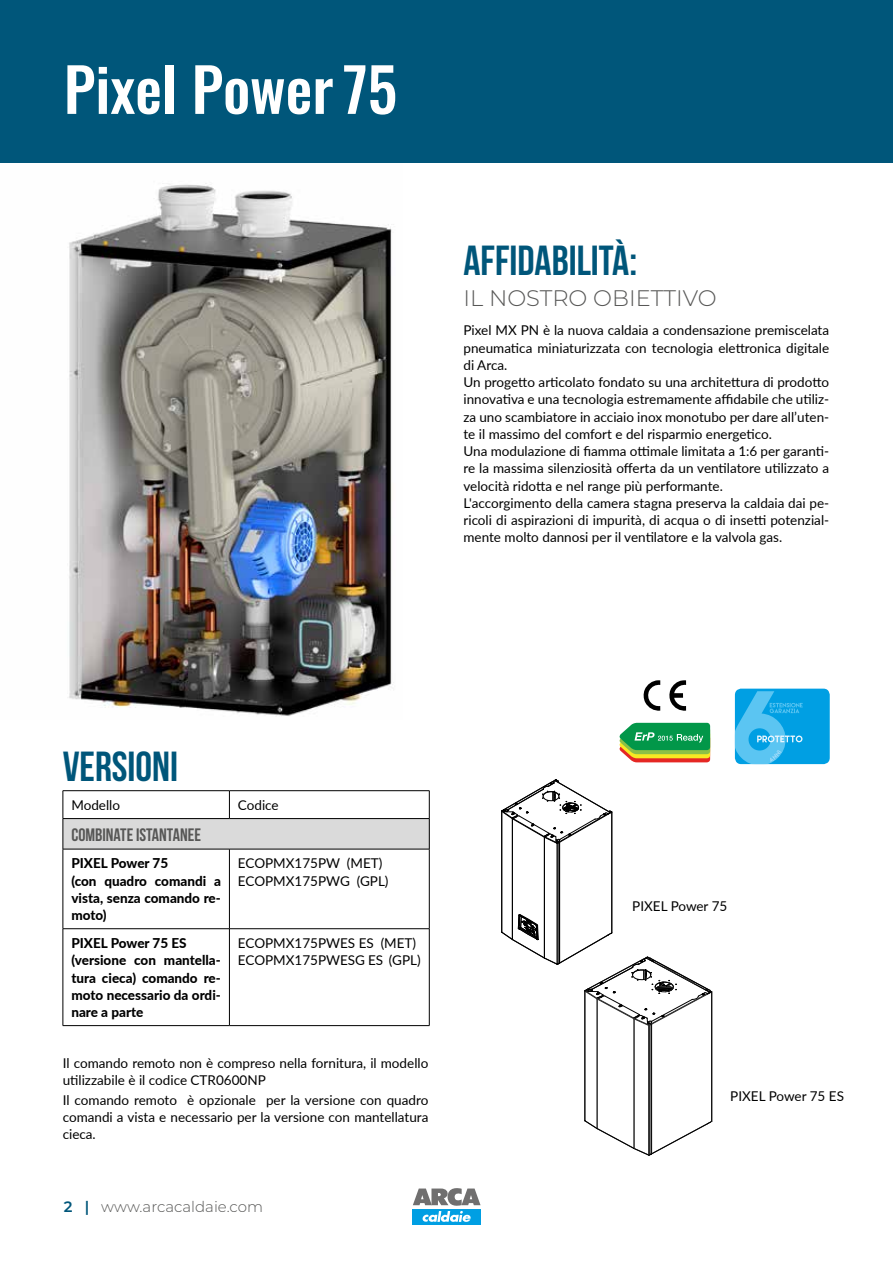
<style>
.page{position:relative;width:893px;height:1263px;background:#fff}
.page>*{position:absolute;margin:0;border:0;box-sizing:border-box;transform-origin:0 0}
.t1{font:500 60px "Oswald";color:#fff}
.t2{font:700 42px "Bebas Neue";color:#00567a}
.t3{font:300 22.5px "Montserrat";color:#575756}
.t4{font:700 18px "Bebas Neue";color:#575756}
.t5{font:300 15px "Montserrat";color:#575756}
.t6{font:13.5px/17.2px "Lato";color:#000}
.t7{font:800 13.5px/17.2px "Lato";color:#000}
.t8{font:700 8.7px "Arial";color:#282828}
.s1{font-weight:600;color:#00567a}
</style>
<div class="page">
<img style="left:0;top:162px;width:402px;height:554px">
<div style="left:0;top:0;width:893px;height:162px;background:#00567a"></div>
<div style="left:63px;top:818px;width:366px;height:31px;background:#dadada"></div>
<hr style="left:63px;top:790px;width:166px;height:1px;background:#000">
<svg style="left:63px;top:791px;width:1px;height:27px"></svg>
<hr style="left:229px;top:790px;width:200px;height:1px;background:#000">
<svg style="left:229px;top:791px;width:1px;height:27px"></svg>
<svg style="left:429px;top:791px;width:1px;height:27px"></svg>
<hr style="left:63px;top:818px;width:166px;height:1px;background:#000">
<hr style="left:63px;top:819px;width:1px;height:30px;background:#000">
<hr style="left:229px;top:818px;width:200px;height:1px;background:#000">
<hr style="left:429px;top:819px;width:1px;height:30px;background:#000">
<hr style="left:63px;top:849px;width:166px;height:1px;background:#000">
<hr style="left:63px;top:849px;width:1px;height:79px;background:#000">
<hr style="left:229px;top:849px;width:200px;height:1px;background:#000">
<hr style="left:229px;top:849px;width:1px;height:79px;background:#000">
<hr style="left:429px;top:849px;width:1px;height:79px;background:#000">
<hr style="left:63px;top:928px;width:166px;height:1px;background:#000">
<hr style="left:63px;top:929px;width:1px;height:96px;background:#000">
<hr style="left:229px;top:928px;width:200px;height:1px;background:#000">
<hr style="left:229px;top:929px;width:1px;height:96px;background:#000">
<hr style="left:429px;top:929px;width:1px;height:96px;background:#000">
<hr style="left:63px;top:1025px;width:166px;height:1px;background:#000">
<hr style="left:229px;top:1025px;width:200px;height:1px;background:#000">
<svg style="left:643px;top:680px;width:17px;height:31px"></svg>
<svg style="left:669px;top:680px;width:17px;height:31px"></svg>
<svg style="left:619px;top:723px;width:91px;height:39px;background:#5aa454"></svg>
<div style="left:735px;top:689px;width:95px;height:75px;background:#009fe3;border-radius:6px"></div>
<svg style="left:735px;top:691px;width:68px;height:73px"></svg>
<svg style="left:501px;top:779px;width:212px;height:377px"></svg>
<div style="left:412px;top:1209px;width:68px;height:15px;background:#009fe3"></div>
<svg style="left:413px;top:1188px;width:67px;height:34px"></svg>
<h1 class="t1" style="left:64px;top:58px;width:335px">Pixel Power 75</h1>
<h2 class="t2" style="left:463px;top:238px;width:175px">AFFIDABILITÀ:</h2>
<h3 class="t3" style="left:463px;top:283px;width:255px">IL NOSTRO OBIETTIVO</h3>
<p class="t6" style="left:463px;top:321px;width:367px">Pixel MX PN è la nuova caldaia a condensazione premiscelata pneumatica miniaturizzata con tecnologia elettronica digitale di Arca.<br>Un progetto articolato fondato su una architettura di prodotto innovativa e una tecnologia estremamente affidabile che utiliz&shy;za uno scambiatore in acciaio inox monotubo per dare all’uten&shy;te il massimo del comfort e del risparmio energetico.<br>Una modulazione di fiamma ottimale limitata a 1:6 per garanti&shy;re la massima silenziosità offerta da un ventilatore utilizzato a velocità ridotta e nel range più performante.<br>L'accorgimento della camera stagna preserva la caldaia dai pe&shy;ricoli di aspirazioni di impurità, di acqua o di insetti potenzial&shy;mente molto dannosi per il ventilatore e la valvola gas.</p>
<h2 class="t2" style="left:63px;top:743px;width:117px">VERSIONI</h2>
<p class="t6" style="left:71px;top:796px;width:50px">Modello</p>
<p class="t6" style="left:238px;top:796px;width:42px">Codice</p>
<h3 class="t4" style="left:71px;top:824px;width:131px">COMBINATE ISTANTANEE</h3>
<p class="t7" style="left:71px;top:854px;width:151px">PIXEL Power 75<br>(con quadro comandi a vista, senza comando re&shy;moto)</p>
<p class="t6" style="left:238px;top:854px;width:152px">ECOPMX175PW (MET)<br>ECOPMX175PWG (GPL)</p>
<p class="t7" style="left:71px;top:934px;width:151px">PIXEL Power 75 ES (versione con mantella&shy;tura cieca) comando re&shy;moto necessario da ordi&shy;nare a parte</p>
<p class="t6" style="left:238px;top:934px;width:184px">ECOPMX175PWES ES (MET)<br>ECOPMX175PWESG ES (GPL)</p>
<p class="t6" style="left:63px;top:1054px;width:367px">Il comando remoto non è compreso nella fornitura, il modello utilizzabile è il codice CTR0600NP</p>
<p class="t6" style="left:632px;top:897px;width:97px">PIXEL Power 75</p>
<p class="t6" style="left:63px;top:1091px;width:367px;text-align:justify">Il comando remoto è opzionale per la versione con quadro comandi a vista e necessario per la versione con mantellatura cieca.</p>
<p class="t8" style="left:331px;top:1113px;width:55px">Gas Naturale</p>
<p class="t8" style="left:398px;top:1113px;width:59px">(G20) 20 mbar</p>
<p class="t5" style="left:64px;top:1196px;width:201px"><span class="s1">2 |</span> www.arcacaldaie.com</p>
<p class="t6" style="left:730px;top:1087px;width:115px">PIXEL Power 75 ES</p>
</div>
